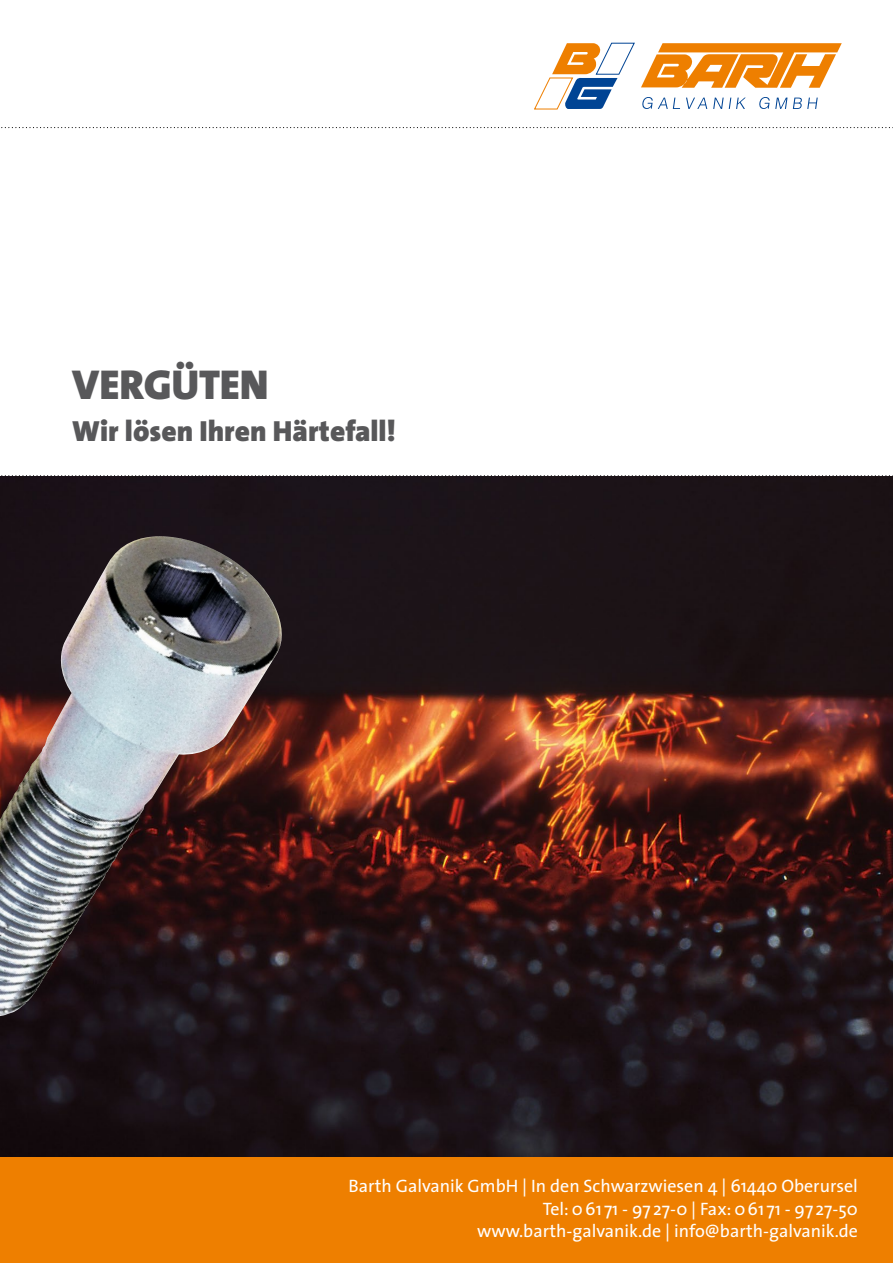
<style>
.page{position:relative;width:893px;height:1263px;background:#fff}
.page>*{position:absolute;margin:0;border:0;box-sizing:border-box;transform-origin:0 0}
.t1{font:900 42px "The Sans";color:#58585a}
.t2{font:900 29.25px "The Sans";color:#58585a}
.t3{font:18px "The Sans";color:#fff}
</style>
<div class="page">
<svg style="left:534px;top:43px;width:101px;height:66px"></svg>
<svg style="left:642px;top:97px;width:38px;height:12px"></svg>
<svg style="left:686px;top:98px;width:21px;height:11px"></svg>
<svg style="left:713px;top:98px;width:32px;height:11px"></svg>
<svg style="left:759px;top:97px;width:28px;height:12px"></svg>
<svg style="left:793px;top:98px;width:25px;height:11px"></svg>
<svg style="left:641px;top:43px;width:201px;height:45px"></svg>
<div style="left:0;top:1157px;width:893px;height:106px;background:#ee7f00"></div>
<svg style="left:1px;top:475px;width:892px;height:1px"></svg>
<img style="left:0;top:476px;width:893px;height:681px">
<svg style="left:1px;top:127px;width:892px;height:1px"></svg>
<img style="left:0;top:536px;width:291px;height:480px">
<p class="t1" style="left:72px;top:349px;width:198px">VERGÜTEN</p>
<p class="t2" style="left:72px;top:406px;width:325px">Wir lösen Ihren Härtefall!</p>
<p class="t3" style="left:348px;top:1171px;width:511px">Barth Galvanik GmbH | In den Schwarzwiesen 4 | 61440 Oberursel</p>
<p class="t3" style="left:543px;top:1193px;width:317px">Tel: 0 61 71 - 97 27-0 | Fax: 0 61 71 - 97 27-50</p>
<p class="t3" style="left:477px;top:1216px;width:382px">www.barth-galvanik.de | info@barth-galvanik.de</p>
</div>
